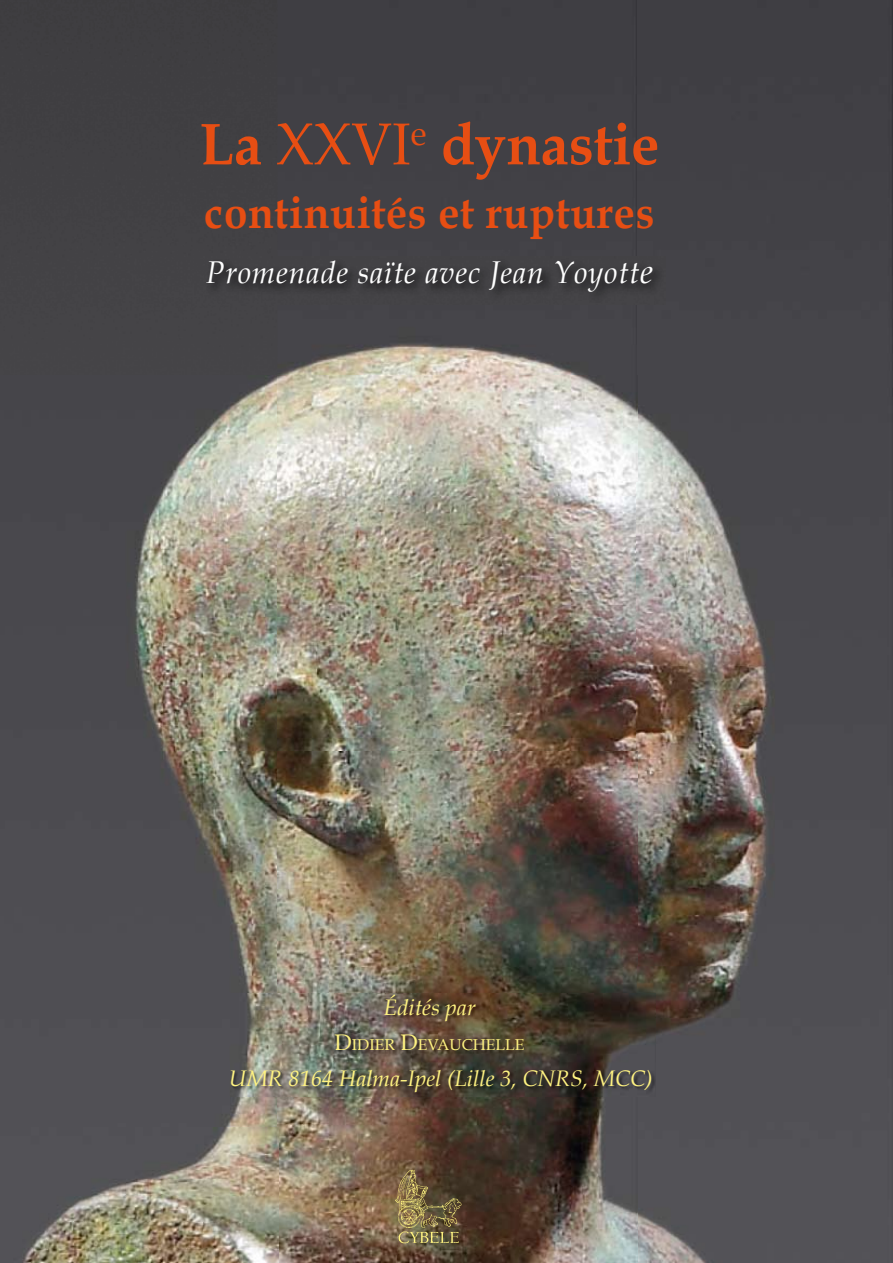
<style>
.page{position:relative;width:893px;height:1263px;background:#fff}
.page>*{position:absolute;margin:0;border:0;box-sizing:border-box;transform-origin:0 0}
.t1{font:700 59.1px "Book Antiqua";color:#e74e13;scale:.95 1}
.t2{font:700 44.25px "Book Antiqua";letter-spacing:.015em;color:#e74e13;scale:.95 1}
.t3{font:italic 31.5px "Book Antiqua";letter-spacing:.03em;color:#fff;scale:.95 1}
.t4{font:italic 22.5px "Book Antiqua";color:#fff381}
.t5{font:15.75px "Book Antiqua";color:#fff381}
.s1{font-weight:400}
.s2{font-size:34.65px}
.s3{font-size:22.5px}
</style>
<div class="page">
<img style="left:0;top:0;width:637px;height:751px">
<img style="left:637px;top:0;width:256px;height:1263px">
<img style="left:0;top:751px;width:277px;height:512px">
<img style="left:277px;top:751px;width:360px;height:243px">
<img style="left:277px;top:1096px;width:360px;height:167px">
<img style="left:203px;top:257px;width:462px;height:48px">
<img style="left:231px;top:994px;width:425px;height:102px">
<img style="left:392px;top:1169px;width:70px;height:94px">
<p class="t1" style="left:200px;top:110px;width:485px">La <span class="s1">XXVI</span><sup>e</sup> dynastie</p>
<p class="t2" style="left:205px;top:187px;width:475px">continuités et ruptures</p>
<p class="t3" style="left:206px;top:254px;width:472px">Promenade saïte avec Jean Yoyott<span class="s2">e</span></p>
<p class="t4" style="left:384px;top:994px;width:93px">Édités par</p>
<p class="t5" style="left:335px;top:1035px;width:191px"><span class="s3">D</span>IDIER <span class="s3">D</span>EVAUCHELLE</p>
<p class="t4" style="left:229px;top:1065px;width:425px">UMR 8164 Halma-Ipel (Lille 3, CNRS, MCC)</p>
</div>
